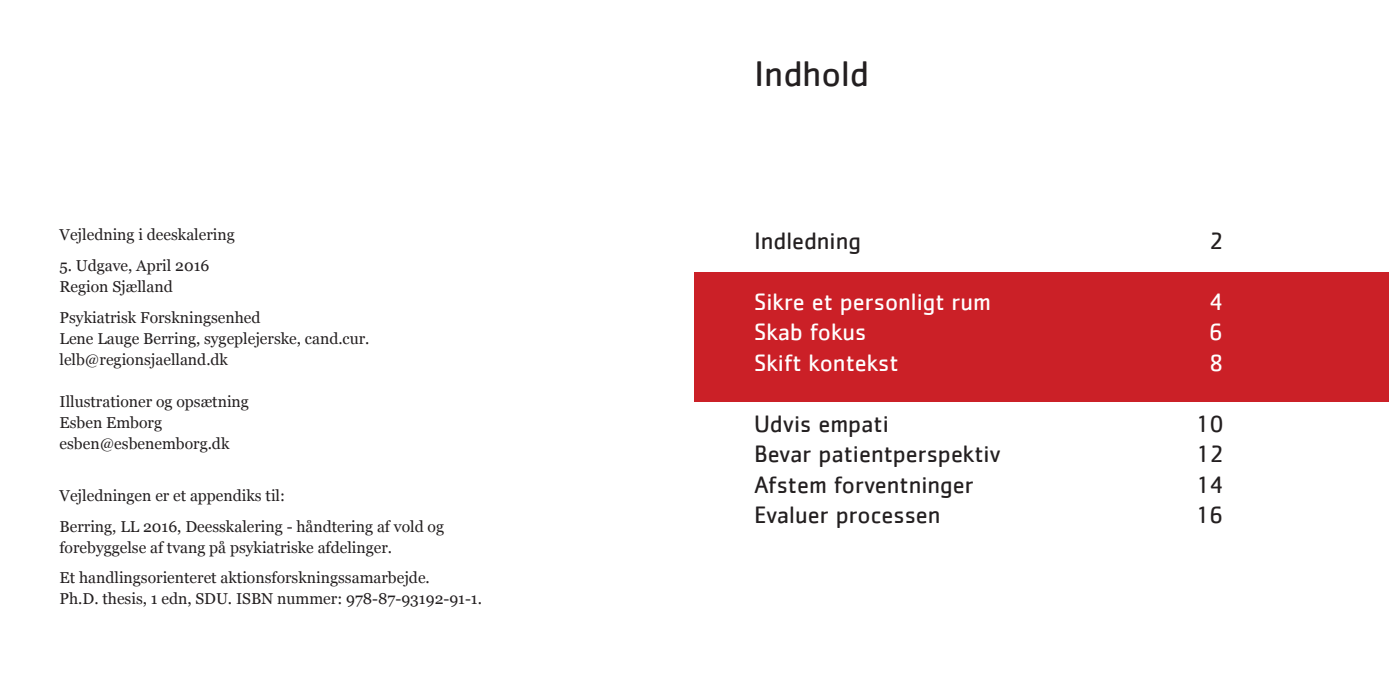
<style>
.page{position:relative;width:1389px;height:695px;background:#fff}
.page>*{position:absolute;margin:0;border:0;box-sizing:border-box;transform-origin:0 0}
.Overskrift{font:36.75px "Cachet";color:#231f20}
.Indholdsfortegnelse{font:24.5px "Cachet";color:#231f20}
.Indholdsfortegnelse-2{font:24.5px "Cachet";color:#fff}
.P_-_Br_dtekst{font:15.75px/21px "Georgia";color:#231f20}
</style>
<div class="page">
<div style="left:694px;top:271px;width:695px;height:130px;background:#cb2027"></div>
<p class="P_-_Br_dtekst" style="left:60px;top:223px;width:177px">Vejledning i deeskalering</p>
<p class="P_-_Br_dtekst" style="left:60px;top:254px;width:151px">5. Udgave, April 2016<br>Region Sjælland</p>
<p class="P_-_Br_dtekst" style="left:60px;top:306px;width:312px">Psykiatrisk Forskningsenhed<br>Lene Lauge Berring, sygeplejerske, cand.cur. lelb@regionsjaelland.dk</p>
<p class="P_-_Br_dtekst" style="left:60px;top:390px;width:191px">Illustrationer og opsætning<br>Esben Emborg esben@esbenemborg.dk</p>
<p class="P_-_Br_dtekst" style="left:60px;top:484px;width:227px">Vejledningen er et appendiks til:</p>
<p class="P_-_Br_dtekst" style="left:60px;top:515px;width:386px">Berring, LL 2016, Deesskalering - håndtering af vold og forebyggelse af tvang på psykiatriske afdelinger.</p>
<p class="P_-_Br_dtekst" style="left:60px;top:566px;width:424px">Et handlingsorienteret aktionsforskningssamarbejde.<br>Ph.D. thesis, 1 edn, SDU. ISBN nummer: 978-87-93192-91-1.</p>
<p class="Overskrift" style="left:754px;top:52px;width:116px">Indhold</p>
<p class="Indholdsfortegnelse" style="left:754px;top:226px;width:108px">Indledning</p>
<p class="Indholdsfortegnelse" style="left:1209px;top:226px;width:16px">2</p>
<p class="Indholdsfortegnelse-2" style="left:754px;top:287px;width:239px">Sikre et personligt rum</p>
<p class="Indholdsfortegnelse-2" style="left:1209px;top:287px;width:15px">4</p>
<p class="Indholdsfortegnelse-2" style="left:754px;top:318px;width:114px">Skab fokus</p>
<p class="Indholdsfortegnelse-2" style="left:1209px;top:318px;width:16px">6</p>
<p class="Indholdsfortegnelse-2" style="left:754px;top:348px;width:146px">Skift kontekst</p>
<p class="Indholdsfortegnelse-2" style="left:1209px;top:348px;width:16px">8</p>
<p class="Indholdsfortegnelse" style="left:754px;top:409px;width:136px">Udvis empati</p>
<p class="Indholdsfortegnelse" style="left:1195px;top:409px;width:30px">10</p>
<p class="Indholdsfortegnelse" style="left:754px;top:440px;width:248px">Bevar patientperspektiv</p>
<p class="Indholdsfortegnelse" style="left:1195px;top:440px;width:30px">12</p>
<p class="Indholdsfortegnelse" style="left:754px;top:470px;width:221px">Afstem forventninger</p>
<p class="Indholdsfortegnelse" style="left:1195px;top:470px;width:30px">14</p>
<p class="Indholdsfortegnelse" style="left:754px;top:500px;width:188px">Evaluer processen</p>
<p class="Indholdsfortegnelse" style="left:1195px;top:500px;width:30px">16</p>
</div>
